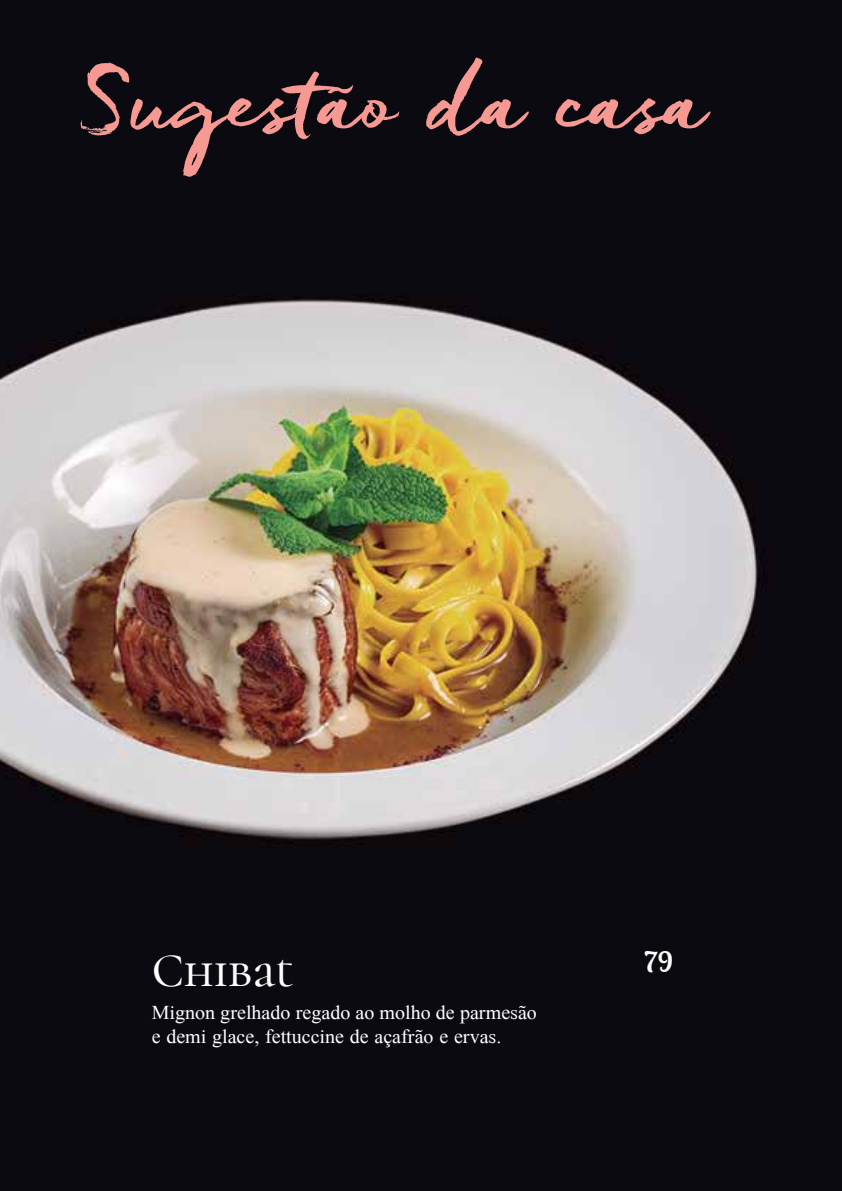
<style>
.page{position:relative;width:842px;height:1191px;background:#fff}
.page>*{position:absolute;margin:0;border:0;box-sizing:border-box;transform-origin:0 0}
.t1{font:89.2px "Freeland";color:#f69993}
.t2{font:500 48px "Cormorant Unicase";color:#fff}
.t3{font:700 28px "Lobster Two";color:#fff}
.t4{font:20px/24px "Doulos SIL";color:#fff}
</style>
<div class="page">
<img style="left:0;top:0;width:842px;height:1191px">
<h1 class="t1" style="left:84px;top:44px;width:626px">Sugestão da casa</h1>
<h2 class="t2" style="left:152px;top:941px;width:143px">Chibat</h2>
<h3 class="t3" style="left:645px;top:943px;width:30px">79</h3>
<p class="t4" style="left:152px;top:999px;width:387px">Mignon grelhado regado ao molho de parmesão e demi glace, fettuccine de açafrão e ervas.</p>
</div>
